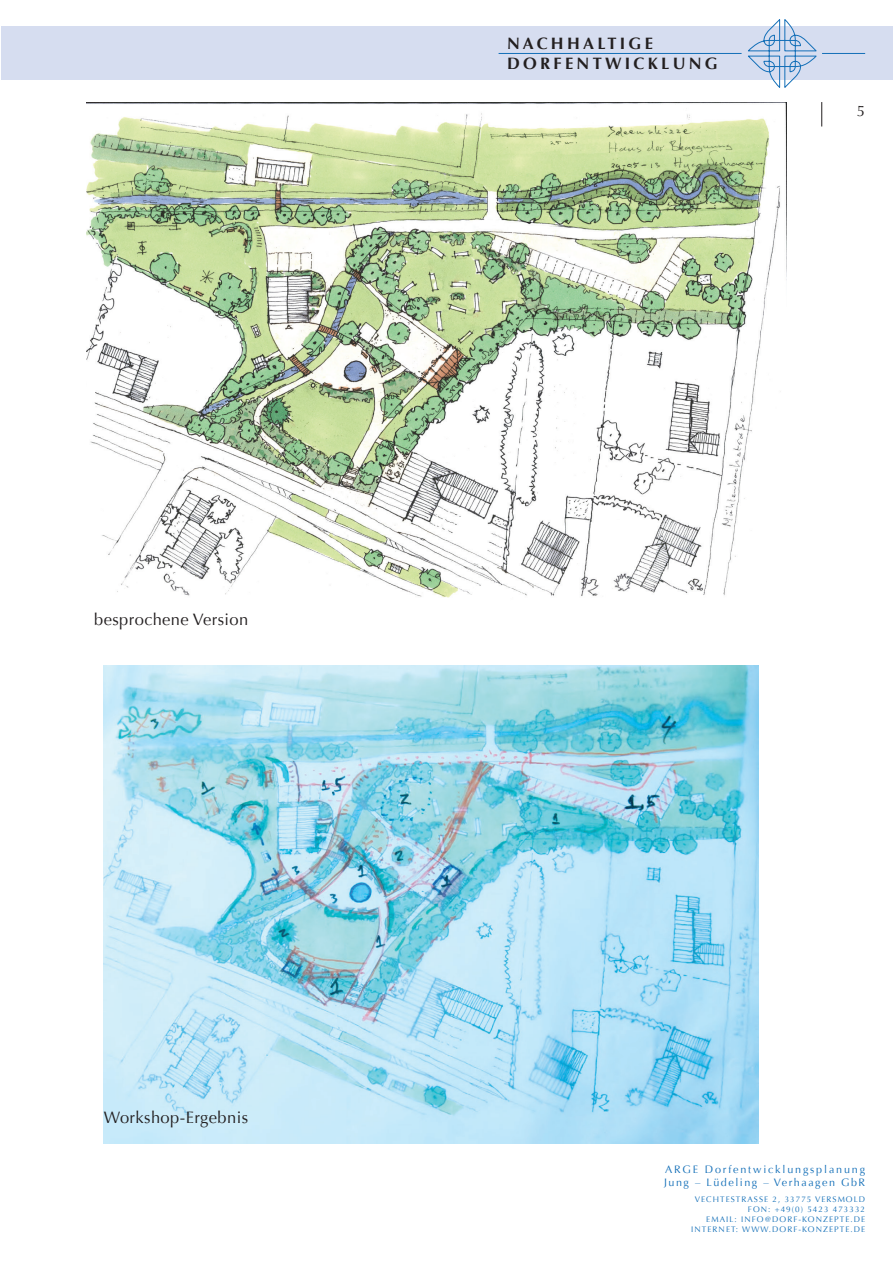
<style>
.page{position:relative;width:893px;height:1263px;background:#fff}
.page>*{position:absolute;margin:0;border:0;box-sizing:border-box;transform-origin:0 0}
.t1{font:16.5px "Optima";letter-spacing:.025em;color:#231f20}
.t2{font:700 16.5px/19.8px "Optima";letter-spacing:.2em;color:#231f20}
.t3{font:15px "Optima";color:#231f20}
.t4{font:10.8px/12.9px "Optima";letter-spacing:.14em;color:#136fb8}
.t5{font:8.1px "Optima";letter-spacing:.13em;color:#136fb8}
</style>
<div class="page">
<svg style="left:821px;top:102px;width:1px;height:24px"></svg>
<div style="left:1px;top:27px;width:892px;height:53px;background:#d6ddf0"></div>
<svg style="left:746px;top:19px;width:72px;height:69px"></svg>
<hr style="left:499px;top:53px;width:243px;height:1px;background:#136fb8">
<hr style="left:822px;top:53px;width:43px;height:1px;background:#136fb8">
<img style="left:87px;top:102px;width:700px;height:496px">
<img style="left:104px;top:665px;width:654px;height:479px">
<h1 class="t1" style="left:94px;top:610px;width:156px">besprochene Version</h1>
<h1 class="t1" style="left:104px;top:1108px;width:146px">Workshop-Ergebnis</h1>
<h1 class="t2" style="left:507px;top:34px;width:212px">NACHHALTIGE<br>DORFEN TWICKLUN G</h1>
<h2 class="t3" style="left:857px;top:102px;width:10px">5</h2>
<h3 class="t4" style="left:664px;top:1163px;width:202px">ARGE Dorfentwicklungsplanung<br>Jung – Lüdeling – Verhaagen GbR</h3>
<p class="t5" style="left:695px;top:1195px;width:53px">Vechte straSSe</p>
<p class="t5" style="left:772px;top:1195px;width:88px">2, 33775 Versmold</p>
<p class="t5" style="left:748px;top:1204px;width:119px">Fon: +49(0) 5423 473332</p>
<p class="t5" style="left:706px;top:1214px;width:154px">EMAIL: i nfo@dorf -konzepte .de</p>
<p class="t5" style="left:691px;top:1224px;width:169px">Internet: www.dorf -konzepte .de</p>
</div>
